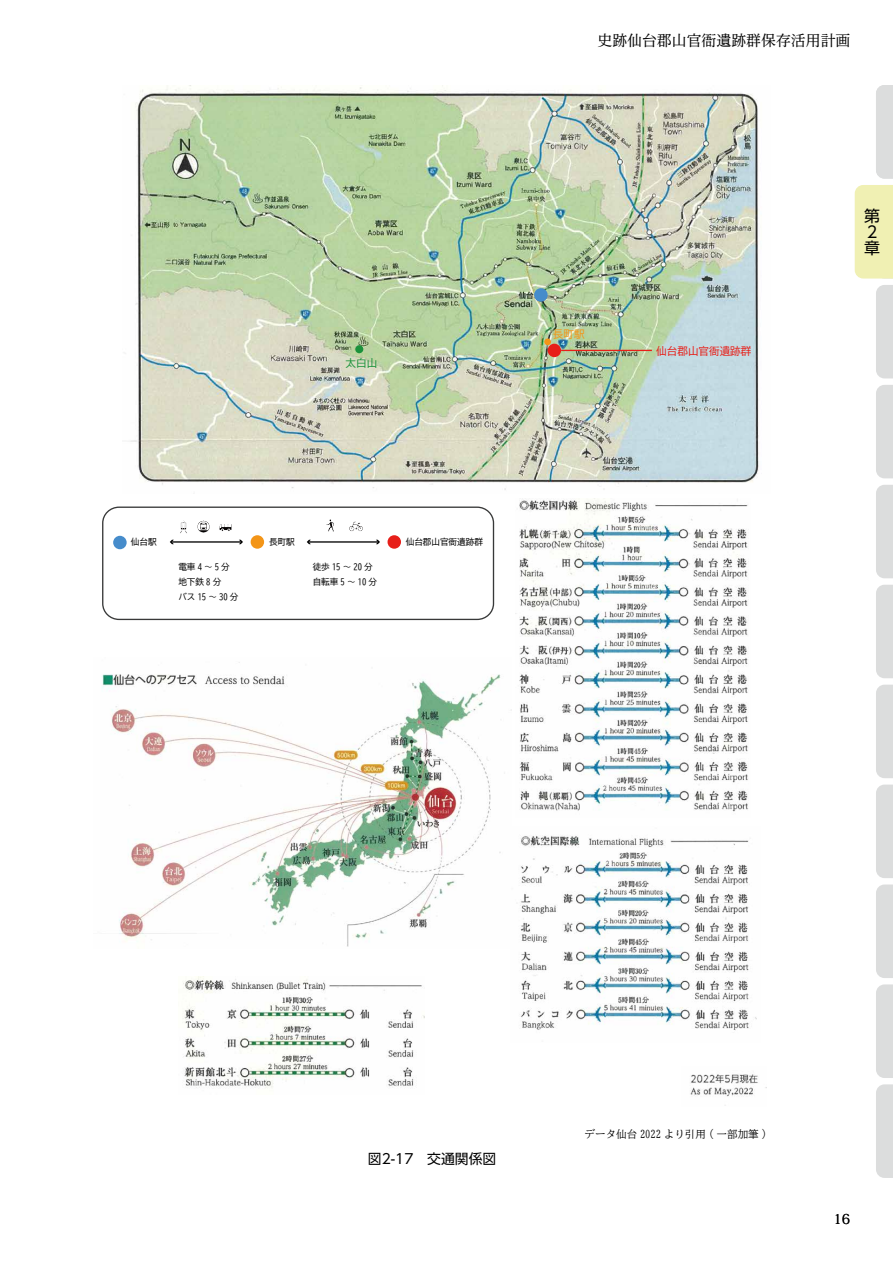
<style>
.page{position:relative;width:893px;height:1263px;background:#fff}
.page>*{position:absolute;margin:0;border:0;box-sizing:border-box;transform-origin:0 0}
.t1{font:15.9px/15.9px "UD Shin Go Pro";color:#000}
.t2{font:14.85px "UD Reimin Pro";color:#000}
.t3{font:13.8px "UD Shin Go Pro";color:#000}
.t4{font:13.8px "Koz Min Pro";color:#000}
.t5{font:10.5px "BIZ UD Mincho Medium";color:#000}
.t6{font:10.5px "BIZ UD Gothic";color:#e71f19}
.t7{font:10.5px "BIZ UD Gothic";color:#1b923b}
.t8{font:10.5px "BIZ UD Gothic";color:#f39518}
.t9{font:8.55px/15px "BIZ UD Gothic";color:#000}
</style>
<div class="page">
<div style="left:876px;top:85px;width:17px;height:94px;background:#dcdddd"></div>
<div style="left:876px;top:285px;width:17px;height:93px;background:#dcdddd"></div>
<div style="left:876px;top:385px;width:17px;height:93px;background:#dcdddd"></div>
<div style="left:876px;top:485px;width:17px;height:93px;background:#dcdddd"></div>
<div style="left:876px;top:585px;width:17px;height:93px;background:#dcdddd"></div>
<div style="left:876px;top:685px;width:17px;height:93px;background:#dcdddd"></div>
<div style="left:876px;top:784px;width:17px;height:94px;background:#dcdddd"></div>
<div style="left:876px;top:884px;width:17px;height:94px;background:#dcdddd"></div>
<div style="left:876px;top:984px;width:17px;height:94px;background:#dcdddd"></div>
<div style="left:876px;top:1084px;width:17px;height:94px;background:#dcdddd"></div>
<img style="left:125px;top:85px;width:634px;height:405px">
<img style="left:102px;top:662px;width:410px;height:285px">
<img style="left:182px;top:976px;width:242px;height:112px">
<img style="left:519px;top:500px;width:229px;height:312px">
<img style="left:510px;top:826px;width:247px;height:205px">
<img style="left:690px;top:1074px;width:76px;height:32px">
<img style="left:326px;top:519px;width:8px;height:13px">
<img style="left:172px;top:520px;width:15px;height:20px">
<img style="left:197px;top:520px;width:13px;height:13px">
<img style="left:219px;top:524px;width:13px;height:7px">
<img style="left:349px;top:521px;width:14px;height:10px">
<div style="left:102px;top:506px;width:392px;height:114px;border:1px solid #383939;border-radius:16px"></div>
<hr style="left:171px;top:541px;width:70px;height:2px;background:#000">
<svg style="left:170px;top:540px;width:4px;height:4px"></svg>
<svg style="left:239px;top:540px;width:4px;height:4px"></svg>
<hr style="left:308px;top:541px;width:70px;height:2px;background:#000">
<svg style="left:307px;top:540px;width:4px;height:4px"></svg>
<svg style="left:376px;top:540px;width:4px;height:4px"></svg>
<div style="left:113px;top:536px;width:14px;height:13px;background:#468ccb;border-radius:50%"></div>
<div style="left:544px;top:338px;width:7px;height:7px;background:#f39518;border-radius:50%"></div>
<div style="left:251px;top:535px;width:13px;height:14px;background:#f39518;border-radius:50%"></div>
<div style="left:548px;top:344px;width:13px;height:13px;background:#e71f19;border-radius:50%"></div>
<div style="left:388px;top:535px;width:13px;height:14px;background:#e71f19;border-radius:50%"></div>
<div style="left:534px;top:288px;width:14px;height:14px;background:#468ccb;border-radius:50%"></div>
<div style="left:355px;top:345px;width:8px;height:8px;background:#1b923b;border-radius:50%"></div>
<hr style="left:561px;top:350px;width:91px;height:1px;background:#e71f19">
<div style="left:855px;top:185px;width:38px;height:94px;background:#f0f0b3"></div>
<p class="t7" style="left:346px;top:357px;width:33px">太白山</p>
<p class="t9" style="left:131px;top:535px;width:27px">仙台駅</p>
<p class="t9" style="left:269px;top:535px;width:27px">長町駅</p>
<p class="t9" style="left:406px;top:535px;width:79px">仙台郡山官衙遺跡群</p>
<p class="t9" style="left:178px;top:559px;width:62px">電車4～5分地下鉄 8 分<br>バス15～30分</p>
<p class="t9" style="left:313px;top:559px;width:66px">徒歩15～20分自転車5～10分</p>
<h2 class="t2" style="left:597px;top:28px;width:254px">史跡仙台郡山官衙遺跡群保存活用計画</h2>
<p class="t8" style="left:553px;top:329px;width:33px">長町駅</p>
<p class="t6" style="left:656px;top:345px;width:97px">仙台郡山官衙遺跡群</p>
<h1 class="t1" style="left:864px;top:207px;width:17px">第<br>２章</h1>
<h3 class="t3" style="left:368px;top:1147px;width:158px">図2-17　交通関係図　　</h3>
<p class="t5" style="left:585px;top:1129px;width:184px">データ仙台 2022 より引用 ( 一部加筆 )</p>
<h3 class="t4" style="left:833px;top:1209px;width:18px">16</h3>
</div>
